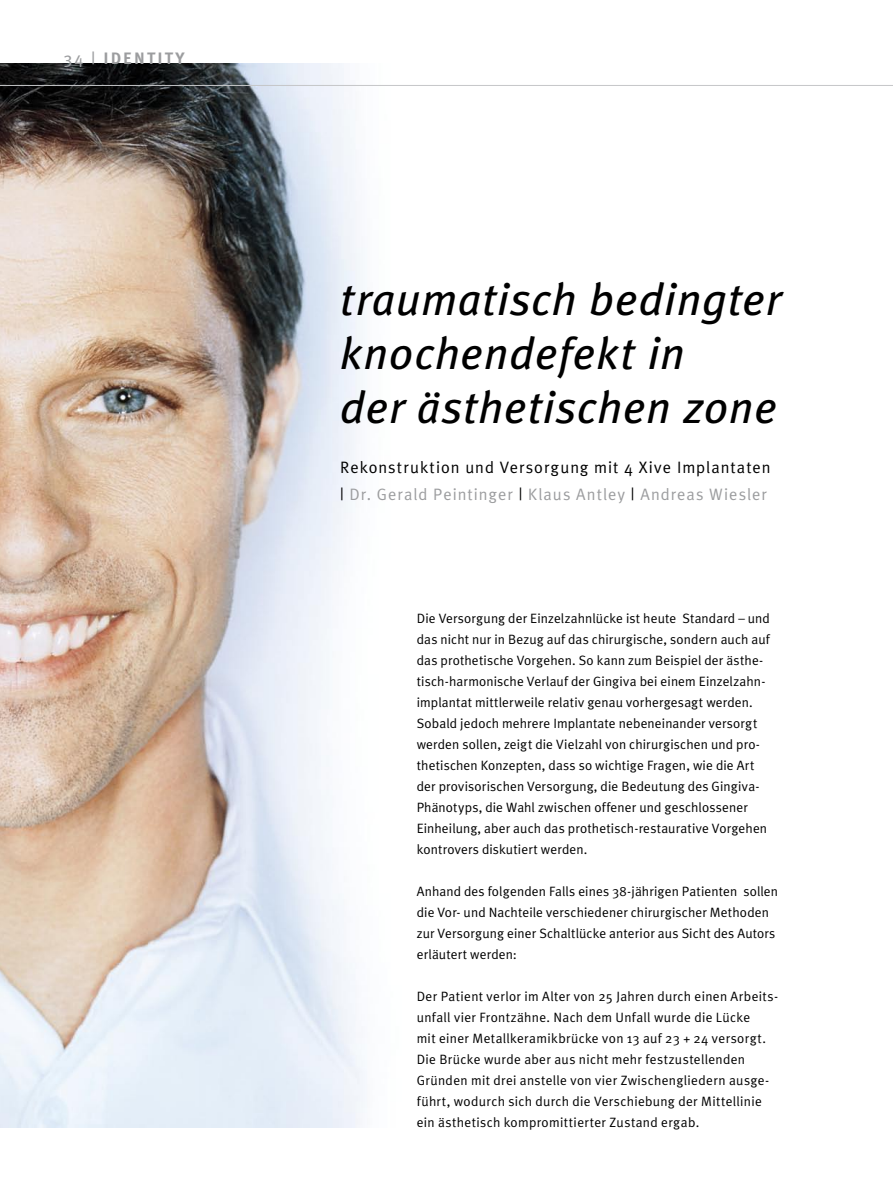
<style>
.page{position:relative;width:893px;height:1191px;background:#fff}
.page>*{position:absolute;margin:0;border:0;box-sizing:border-box;transform-origin:0 0}
.t1{font:italic 45px/54px "Meta Plus";letter-spacing:.02em;color:#000}
.t2{font:16.5px/27px "Meta Plus Normal";letter-spacing:.06em;color:#000}
.t3{font:700 16.5px "Meta Plus";letter-spacing:.125em;color:#9c9d9f}
.t4{font:13.5px/21px "Meta Plus Normal";letter-spacing:.015em;color:#000}
.s1{font-weight:400}
.s2{color:#9c9d9f}
</style>
<div class="page">
<img style="left:0;top:64px;width:365px;height:1063px">
<hr style="left:0;top:85px;width:893px;height:1px;background:#c5c6c8">
<p class="t3" style="left:64px;top:49px;width:122px"><span class="s1">34 |</span> identity</p>
<h1 class="t1" style="left:340px;top:272px;width:442px">traumatisch bedingter knochendefekt in<br>der ästhetischen zone</h1>
<p class="t2" style="left:340px;top:453px;width:432px">Rekonstruktion und Versorgung mit 4 Xive Implantaten | <span class="s2">Dr. Gerald Peintinger</span> | <span class="s2">Klaus Antley</span> | <span class="s2">Andreas Wiesler</span></p>
<p class="t4" style="left:417px;top:607px;width:355px">Die Versorgung der Einzelzahnlücke ist heute Standard – und das nicht nur in Bezug auf das chirurgische, sondern auch auf das prothetische Vorgehen. So kann zum Beispiel der ästhe&shy;tisch-harmonische Verlauf der Gingiva bei einem Einzelzahn&shy;implantat mittlerweile relativ genau vorhergesagt werden.<br>Sobald jedoch mehrere Implantate nebeneinander versorgt werden sollen, zeigt die Vielzahl von chirurgischen und pro&shy;thetischen Konzepten, dass so wichtige Fragen, wie die Art der provisorischen Versorgung, die Bedeutung des Gingiva-Phänotyps, die Wahl zwischen offener und geschlossener Einheilung, aber auch das prothetisch-restaurative Vorgehen kontrovers diskutiert werden.</p>
<p class="t4" style="left:417px;top:880px;width:363px">Anhand des folgenden Falls eines 38-jährigen Patienten sollen die Vor- und Nachteile verschiedener chirurgischer Methoden zur Versorgung einer Schaltlücke anterior aus Sicht des Autors erläutert werden:</p>
<p class="t4" style="left:417px;top:985px;width:363px">Der Patient verlor im Alter von 25 Jahren durch einen Arbeits&shy;unfall vier Frontzähne. Nach dem Unfall wurde die Lücke<br>mit einer Metallkeramikbrücke von 13 auf 23 + 24 versorgt.<br>Die Brücke wurde aber aus nicht mehr festzustellenden Gründen mit drei anstelle von vier Zwischengliedern ausge&shy;führt, wodurch sich durch die Verschiebung der Mittellinie ein ästhetisch kompromittierter Zustand ergab.</p>
</div>
